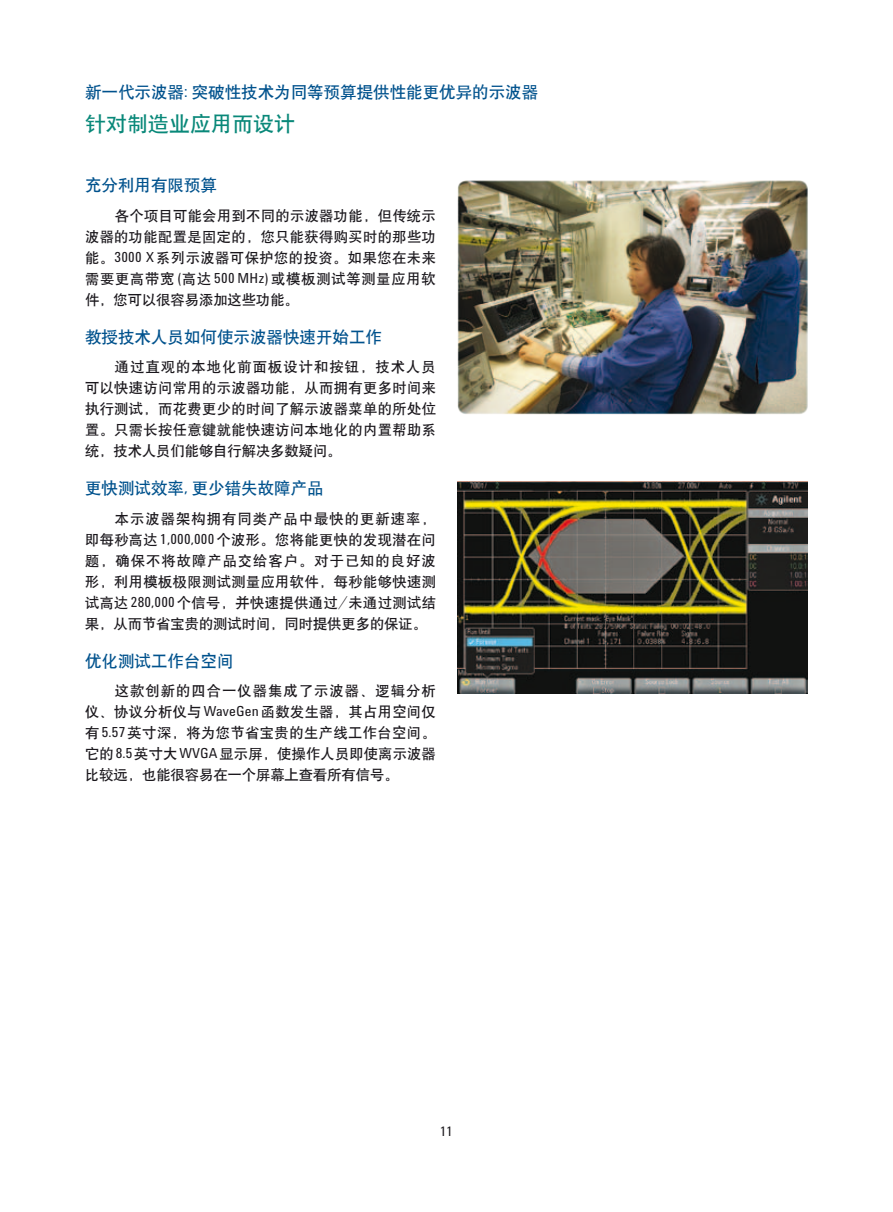
<style>
.page{position:relative;width:893px;height:1212px;background:#fff}
.page>*{position:absolute;margin:0;border:0;box-sizing:border-box;transform-origin:0 0}
.t1{font:21px "H Yb 1 gj";color:#098879}
.t2{font:16.5px "H Yb 1 gj";color:#00528d}
.t3{font:14.25px/21px "H Yb 1 gj";letter-spacing:.025em;color:#1a171c;text-align:justify}
.t4{font:13.5px "Agilent Condensed CFF";color:#1a171c}
.s1{font-family:"Agilent Condensed CFF"}
</style>
<div class="page">
<img style="left:457px;top:180px;width:351px;height:235px">
<img style="left:457px;top:482px;width:351px;height:211px">
<p class="t2" style="left:85px;top:83px;width:455px">新一代示波器<span class="s1">:</span> 突破性技术为同等预算提供性能更优异的示波器</p>
<h1 class="t1" style="left:85px;top:114px;width:211px">针对制造业应用而设计</h1>
<p class="t2" style="left:85px;top:177px;width:133px">充分利用有限预算</p>
<p class="t3" style="left:85px;top:205px;width:352px;text-indent:30px">各个项目可能会用到不同的示波器功能，但传统示波器的功能配置是固定的，您只能获得购买时的那些功能。<span class="s1">3000 X</span>系列示波器可保护您的投资。如果您在未来需要更高带宽 <span class="s1">(</span>高达 <span class="s1">500 MHz)</span> 或模板测试等测量应用软件，您可以很容易添加这些功能。</p>
<p class="t2" style="left:85px;top:328px;width:298px">教授技术人员如何使示波器快速开始工作</p>
<p class="t3" style="left:85px;top:357px;width:352px;text-indent:30px">通过直观的本地化前面板设计和按钮，技术人员可以快速访问常用的示波器功能，从而拥有更多时间来执行测试，而花费更少的时间了解示波器菜单的所处位置。只需长按任意键就能快速访问本地化的内置帮助系统，技术人员们能够自行解决多数疑问。</p>
<p class="t2" style="left:85px;top:480px;width:240px">更快测试效率<span class="s1">,</span> 更少错失故障产品</p>
<p class="t3" style="left:85px;top:508px;width:352px;text-indent:30px">本示波器架构拥有同类产品中最快的更新速率，即每秒高达 <span class="s1">1,000,000</span>个波形。您将能更快的发现潜在问题，确保不将故障产品交给客户。对于已知的良好波形，利用模板极限测试测量应用软件，每秒能够快速测试高达<span class="s1">280,000</span>个信号，并快速提供通过/未通过测试结果，从而节省宝贵的测试时间，同时提供更多的保证。</p>
<p class="t2" style="left:85px;top:652px;width:150px">优化测试工作台空间</p>
<p class="t3" style="left:85px;top:681px;width:352px;text-indent:30px">这款创新的四合一仪器集成了示波器、逻辑分析仪、协议分析仪与<span class="s1">WaveGen</span>函数发生器，其占用空间仅有 <span class="s1">5.57</span>英寸深，将为您节省宝贵的生产线工作台空间。它的<span class="s1">8.5</span>英寸大<span class="s1">WVGA</span>显示屏，使操作人员即使离示波器比较远，也能很容易在一个屏幕上查看所有信号。</p>
<p class="t4" style="left:440px;top:1121px;width:14px">11</p>
</div>
